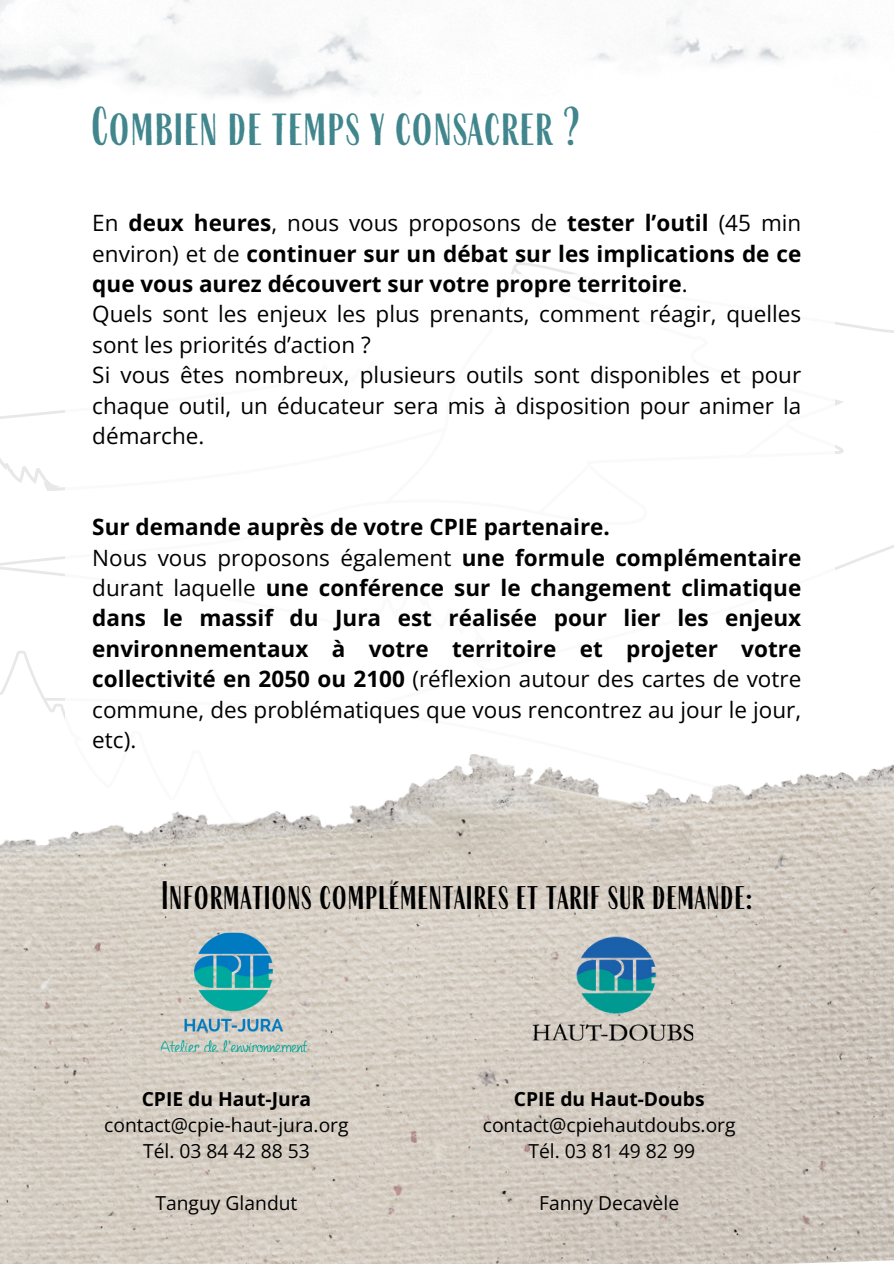
<style>
.page{position:relative;width:894px;height:1264px;background:#fff}
.page>*{position:absolute;margin:0;border:0;box-sizing:border-box;transform-origin:0 0}
.t1{font:45px "Farmhand Sans";letter-spacing:.025em;color:#41868d}
.t2{font:32.7px "Farmhand Sans";letter-spacing:.025em;color:#000}
.t3{font:700 22.5px/30.3px "Open Sans";color:#000}
.t4{font:22.5px/30.3px "Open Sans";color:#000}
.t5{font:19.2px "Open Sans";color:#000}
.t6{font:700 19.2px "Open Sans";color:#000}
.s1{font-weight:700}
.s2{font-weight:400}
</style>
<div class="page">
<img style="left:0;top:754px;width:893px;height:509px">
<img style="left:532px;top:932px;width:161px;height:108px">
<img style="left:161px;top:932px;width:146px;height:120px">
<img style="left:60px;top:0;width:744px;height:103px">
<p class="t1" style="left:91px;top:99px;width:490px">Combien de temps y consacrer ?</p>
<p class="t4" style="left:92px;top:207px;width:710px">En <span class="s1">deux heures</span>, nous vous proposons de <span class="s1">tester l’outil</span> (45 min environ) et de <span class="s1">continuer sur un débat sur les implications de ce que vous aurez découvert sur votre propre territoire</span>.<br>Quels sont les enjeux les plus prenants, comment réagir, quelles sont les priorités d’action ?<br>Si vous êtes nombreux, plusieurs outils sont disponibles et pour chaque outil, un éducateur sera mis à disposition pour animer la démarche.</p>
<p class="t3" style="left:92px;top:511px;width:710px">Sur demande auprès de votre CPIE partenaire.<br><span class="s2">Nous vous proposons également</span> une formule complémentaire <span class="s2">durant laquelle</span> une conférence sur le changement climatique dans le massif du Jura est réalisée pour lier les enjeux environnementaux à votre territoire et projeter votre collectivité en 2050 ou 2100 <span class="s2">(réflexion autour des cartes de votre commune, des problématiques que vous rencontrez au jour le jour, etc).</span></p>
<p class="t2" style="left:161px;top:875px;width:592px">Informations complémentaires et tarif sur demande:</p>
<p class="t6" style="left:142px;top:1085px;width:171px">CPIE du Haut-Jura</p>
<p class="t5" style="left:104px;top:1111px;width:246px">contact@cpie-haut-jura.org</p>
<p class="t5" style="left:143px;top:1137px;width:168px">Tél. 03 84 42 88 53</p>
<p class="t5" style="left:155px;top:1189px;width:143px">Tanguy Glandut</p>
<p class="t6" style="left:513px;top:1085px;width:192px">CPIE du Haut-Doubs</p>
<p class="t5" style="left:482px;top:1111px;width:254px">contact@cpiehautdoubs.org</p>
<p class="t5" style="left:528px;top:1137px;width:168px">Tél. 03 81 49 82 99</p>
<h1 class="t5" style="left:539px;top:1189px;width:141px">Fanny Decavèle</h1>
</div>
